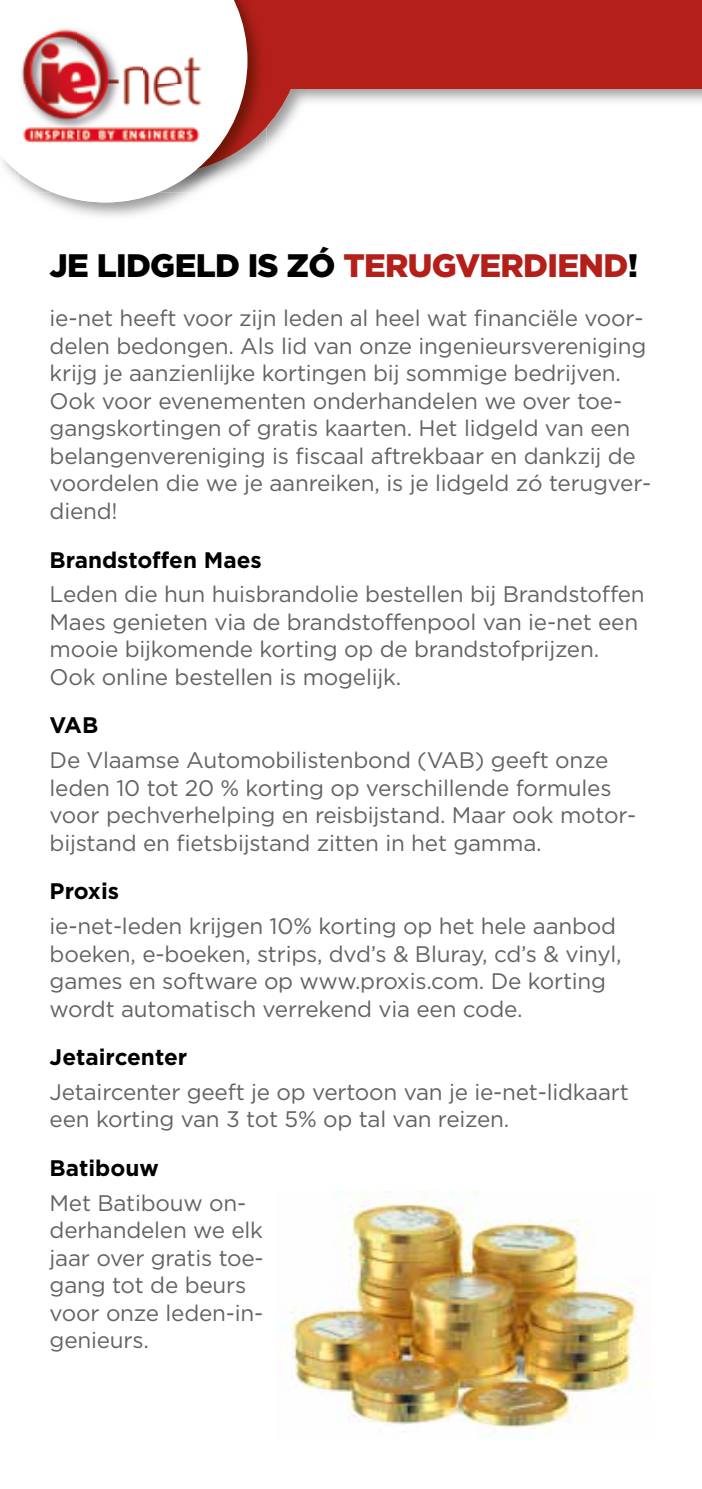
<style>
.page{position:relative;width:702px;height:1489px;background:#fff}
.page>*{position:absolute;margin:0;border:0;box-sizing:border-box;transform-origin:0 0}
.t1{font:900 32.5px "Gotham";letter-spacing:-.02em;color:#000}
.t2{font:22.5px/27.5px "Gotham";letter-spacing:-.01em;color:#646363}
.t3{font:700 22.5px "Gotham";color:#000}
.s1{color:#b41f1a}
</style>
<div class="page">
<svg style="left:266px;top:89px;width:37px;height:64px"></svg>
<div style="left:191px;top:0;width:511px;height:89px;background:#b41f1a"></div>
<img style="left:247px;top:89px;width:19px;height:76px">
<img style="left:247px;top:8px;width:14px;height:81px">
<svg style="left:2px;top:0;width:245px;height:202px"></svg>
<img style="left:12px;top:11px;width:198px;height:147px">
<img style="left:290px;top:1191px;width:347px;height:245px">
<h1 class="t1" style="left:50px;top:247px;width:590px">JE LIDGELD IS ZÓ <span class="s1">TERUGVERDIEND</span>!</h1>
<p class="t2" style="left:50px;top:304px;width:603px">ie-net heeft voor zijn leden al heel wat financiële voor&shy;delen bedongen. Als lid van onze ingenieursvereniging krijg je aanzienlijke kortingen bij sommige bedrijven.<br>Ook voor evenementen onderhandelen we over toe&shy;gangskortingen of gratis kaarten. Het lidgeld van een belangenvereniging is fiscaal aftrekbaar en dankzij de voordelen die we je aanreiken, is je lidgeld zó terugver&shy;diend!</p>
<p class="t3" style="left:50px;top:546px;width:214px">Brandstoffen Maes</p>
<p class="t2" style="left:50px;top:580px;width:596px">Leden die hun huisbrandolie bestellen bij Brandstoffen Maes genieten via de brandstoffenpool van ie-net een mooie bijkomende korting op de brandstofprijzen.<br>Ook online bestellen is mogelijk.</p>
<p class="t3" style="left:50px;top:712px;width:50px">VAB</p>
<p class="t2" style="left:50px;top:746px;width:588px">De Vlaamse Automobilistenbond (VAB) geeft onze leden 10 tot 20 % korting op verschillende formules voor pechverhelping en reisbijstand. Maar ook motor&shy;bijstand en fietsbijstand zitten in het gamma.</p>
<p class="t3" style="left:50px;top:878px;width:71px">Proxis</p>
<p class="t2" style="left:50px;top:911px;width:573px">ie-net-leden krijgen 10% korting op het hele aanbod boeken, e-boeken, strips, dvd’s &amp; Bluray, cd’s &amp; vinyl, games en software op www.proxis.com. De korting wordt automatisch verrekend via een code.</p>
<p class="t3" style="left:50px;top:1044px;width:139px">Jetaircenter</p>
<p class="t2" style="left:50px;top:1077px;width:580px">Jetaircenter geeft je op vertoon van je ie-net-lidkaart een korting van 3 tot 5% op tal van reizen.</p>
<p class="t3" style="left:50px;top:1155px;width:111px">Batibouw</p>
<p class="t2" style="left:50px;top:1188px;width:216px">Met Batibouw on&shy;derhandelen we elk jaar over gratis toe&shy;gang tot de beurs voor onze leden-in&shy;genieurs.</p>
</div>
